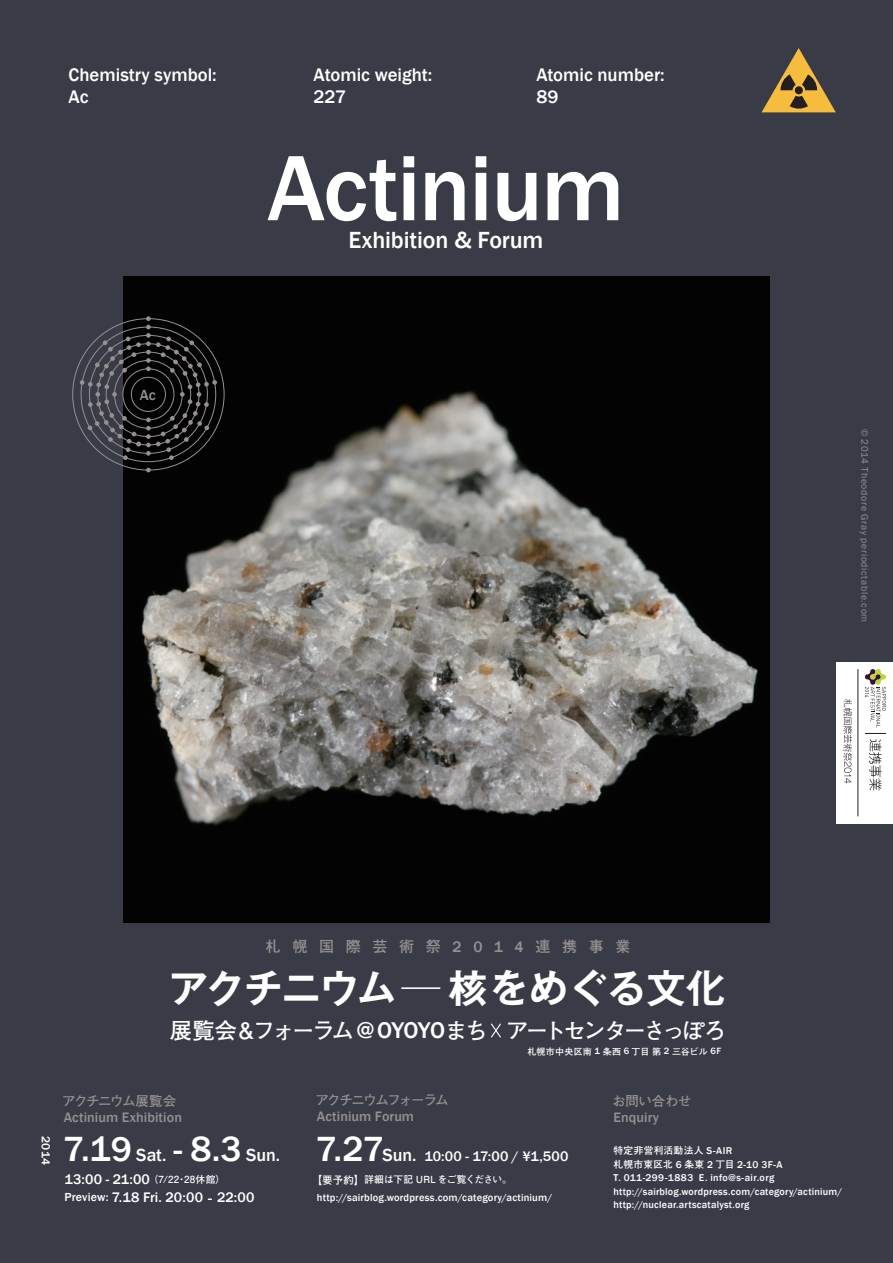
<style>
.page{position:relative;width:893px;height:1263px;background:#393b47}
.page>*{position:absolute;margin:0;border:0;box-sizing:border-box;transform-origin:0 0}
.t1{font:500 96px "Franklin Gothic";letter-spacing:-.02em;color:#fff}
.t2{font:700 39px "Gothic MB101 Pro De";color:#fff}
.t3{font:500 24px "Franklin Gothic";letter-spacing:-.005em;color:#fff}
.t4{font:700 22.5px "Futo Go B101 Pro";letter-spacing:-.11em;color:#fff}
.t5{font:500 18.75px/22.5px "Franklin Gothic";color:#fff}
.t6{font:500 18px "Franklin Gothic";letter-spacing:-.005em;color:#fff}
.t7{font:700 15px "Futo Go B101 Pro";letter-spacing:.78em;color:#969190}
.t8{font:500 15px "Franklin Gothic";color:#969190}
.t9{font:500 14.25px/18.3px "Franklin Gothic";letter-spacing:.015em;color:#fff}
.t10{font:500 14.1px "Franklin Gothic";letter-spacing:.005em;color:#969190}
.t11{font:700 13.5px "Futo Go B101 Pro";letter-spacing:-.095em;color:#969190}
.t12{font:500 12px "Franklin Gothic";color:#fff}
.t13{font:500 10.5px "Franklin Gothic";letter-spacing:.015em;color:#fff}
.t14{font:500 10.2px/13.5px "Franklin Gothic";letter-spacing:.02em;color:#fff}
.t15{font:9.75px "Franklin Gothic";letter-spacing:.065em;color:#969190}
.t16{font:700 9.75px/13.5px "Futo Go B101 Pro";letter-spacing:.02em;color:#fff}
.t17{font:700 9.75px "Futo Go B101 Pro";letter-spacing:-.01em;color:#fff}
.t18{font:700 9px "Futo Go B101 Pro";letter-spacing:.025em;color:#fff}
.s1{font-family:"Franklin Gothic";font-weight:500;font-size:15.6px}
.s2{font-family:"Franklin Gothic";font-weight:500;font-size:23.4px}
.s3{font-family:"Franklin Gothic";font-weight:500;font-size:9.3px}
.s4{font-size:36px}
.s5{font-size:34.5px}
.s6{font-family:"Futo Go B101 Pro";font-weight:700;font-size:9.75px}
.s7{font-size:12px}
.s8{font-family:"Futo Go B101 Pro";font-weight:700}
.s9{font-size:10.5px}
.s10{font-size:18px}
.s11{font-family:"Franklin Gothic";font-weight:500;font-size:10.2px}
</style>
<div class="page">
<img style="left:123px;top:276px;width:647px;height:646px">
<svg style="left:762px;top:48px;width:74px;height:64px"></svg>
<svg style="left:146px;top:468px;width:5px;height:4px"></svg>
<svg style="left:80px;top:316px;width:137px;height:144px"></svg>
<div style="left:837px;top:662px;width:56px;height:161px;background:#fff"></div>
<svg style="left:865px;top:669px;width:21px;height:121px"></svg>
<svg style="left:843px;top:699px;width:9px;height:84px"></svg>
<hr style="left:858px;top:669px;width:1px;height:147px;background:#231f20">
<svg style="left:491px;top:1023px;width:10px;height:15px"></svg>
<p class="t5" style="left:69px;top:63px;width:150px">Chemistry symbol:<br>Ac</p>
<p class="t5" style="left:314px;top:63px;width:120px">Atomic weight:<br>227</p>
<p class="t5" style="left:536px;top:63px;width:130px">Atomic number:<br>89</p>
<p class="t1" style="left:267px;top:129px;width:359px">Actinium</p>
<p class="t8" style="left:140px;top:386px;width:18px">Ac</p>
<p class="t3" style="left:348px;top:225px;width:196px">Exhibition &amp; Forum</p>
<p class="t15" style="left:871px;top:428px;width:195px;rotate:90deg">© 2014 Theodore Gray periodictable.com</p>
<p class="t7" style="left:266px;top:934px;width:366px">札幌国際芸術祭<span class="s1">2014</span>連携事業</p>
<p class="t2" style="left:169px;top:956px;width:558px">アクチニウム─ 核をめぐる文化</p>
<p class="t4" style="left:170px;top:1012px;width:558px">展覧会＆フォーラム <span class="s2">@ OYOYO</span>まち アートセンターさっぽろ</p>
<p class="t18" style="left:527px;top:1044px;width:195px">札幌市中央区南 <span class="s3">1</span> 条西 <span class="s3">6</span> 丁目第 <span class="s3">2</span> 三谷ビル <span class="s3">6F</span></p>
<p class="t12" style="left:53px;top:1136px;width:31px;rotate:90deg">2014</p>
<p class="t11" style="left:315px;top:1089px;width:135px">アクチニウムフォーラム</p>
<p class="t10" style="left:317px;top:1108px;width:99px">Actinium Forum</p>
<p class="t11" style="left:62px;top:1090px;width:115px">アクチニウム展覧会</p>
<p class="t10" style="left:64px;top:1109px;width:120px">Actinium Exhibition</p>
<p class="t6" style="left:63px;top:1144px;width:218px"><span class="s4">7.19</span> Sat. <span class="s5">-</span> <span class="s4">8.3</span> Sun.</p>
<p class="t9" style="left:65px;top:1170px;width:191px">13:00 - 21:00<span class="s6">（7/22・28休館）<br></span><span class="s7">Preview:</span> 7.18 Fri. 20:00 <span class="s8">-</span> 22:00</p>
<p class="t17" style="left:312px;top:1172px;width:202px"><span class="s9">【要予約】</span>詳細は下記 URL をご覧ください。</p>
<p class="t9" style="left:316px;top:1147px;width:254px"><span class="s4">7.27</span> <span class="s10">Sun.</span> 10:00 - 17:00 / ¥1,500</p>
<p class="t13" style="left:317px;top:1191px;width:237px">http://sairblog.wordpress.com/category/actinium/</p>
<p class="t11" style="left:612px;top:1090px;width:81px">お問い合わせ</p>
<p class="t10" style="left:614px;top:1108px;width:47px">Enquiry</p>
<p class="t16" style="left:614px;top:1142px;width:171px">特定非営利活動法人 <span class="s11">S-AIR<br></span>札幌市東区北 <span class="s11">6</span> 条東 <span class="s11">2</span> 丁目 <span class="s11">2-10 3F-A</span></p>
<p class="t14" style="left:614px;top:1171px;width:230px">T. 011-299-1883 E. info@s-air.org http://sairblog.wordpress.com/category/actinium/ http://nuclear.artscatalyst.org</p>
</div>
